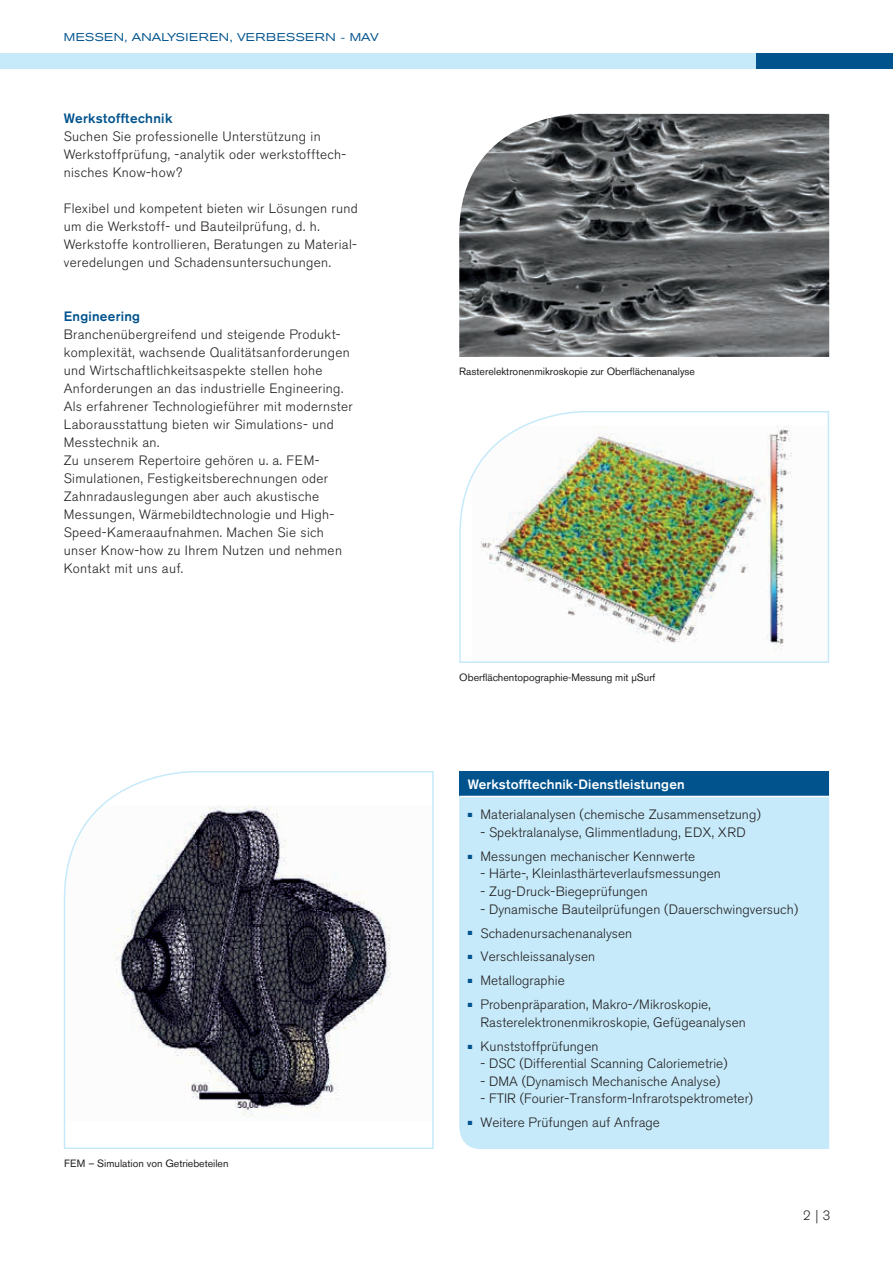
<style>
.page{position:relative;width:893px;height:1263px;background:#fff}
.page>*{position:absolute;margin:0;border:0;box-sizing:border-box;transform-origin:0 0}
.t1{font:300 13.5px/18px "Standard Grot BSK";letter-spacing:.025em;color:#231f20}
.t2{font:300 13.5px/17.5px "Standard Grot BSK";letter-spacing:.005em;color:#231f20}
.t3{font:500 13.5px "Standard Grot BSK";letter-spacing:.01em;color:#fff}
.t4{font:500 13.5px "Standard Grot BSK";letter-spacing:.025em;color:#00538d}
.t5{font:300 13.35px "Standard Grot BSK";color:#231f20;scale:.96 1}
.t6{font:11.25px "Standard Grot Ext BSK";letter-spacing:.035em;color:#00538d}
.t7{font:10.5px "Standard Grot BSK";color:#231f20}
</style>
<div class="page">
<img style="left:459px;top:114px;width:370px;height:243px">
<svg style="left:63px;top:771px;width:371px;height:378px"></svg>
<div style="left:756px;top:53px;width:137px;height:16px;background:#00538d"></div>
<div style="left:0;top:53px;width:756px;height:16px;background:#c6eafa"></div>
<div style="left:459px;top:797px;width:370px;height:352px;background:#c6eafa"></div>
<div style="left:459px;top:771px;width:370px;height:25px;background:#00538d"></div>
<img style="left:459px;top:411px;width:371px;height:252px">
<p class="t6" style="left:64px;top:31px;width:317px">MESSEN, ANALYSIEREN, VERBESSERN - MAV</p>
<p class="t4" style="left:64px;top:110px;width:110px">Werkstofftechnik</p>
<p class="t1" style="left:64px;top:127px;width:283px">Suchen Sie professionelle Unterstützung in<br>Werkstoffprüfung, -analytik oder werkstofftech&shy;nisches Know-how?</p>
<p class="t1" style="left:64px;top:199px;width:296px">Flexibel und kompetent bieten wir Lösungen rund um die Werkstoff- und Bauteilprüfung, d. h.<br>Werkstoffe kontrollieren, Beratungen zu Material&shy;veredelungen und Schadensuntersuchungen.</p>
<p class="t4" style="left:64px;top:308px;width:78px">Engineering</p>
<p class="t1" style="left:64px;top:325px;width:291px">Branchenübergreifend und steigende Produkt&shy;komplexität, wachsende Qualitätsanforderungen und Wirtschaftlichkeitsaspekte stellen hohe Anforderungen an das industrielle Engineering.<br>Als erfahrener Technologieführer mit modernster Laborausstattung bieten wir Simulations- und Messtechnik an.<br>Zu unserem Repertoire gehören u. a. FEM-Simulationen, Festigkeitsberechnungen oder Zahnradauslegungen aber auch akustische Messungen, Wärmebildtechnologie und High-Speed-Kameraaufnahmen. Machen Sie sich unser Know-how zu Ihrem Nutzen und nehmen Kontakt mit uns auf.</p>
<p class="t7" style="left:64px;top:1157px;width:166px">FEM – Simulation von Getriebeteilen</p>
<p class="t7" style="left:459px;top:365px;width:237px">Rasterelektronenmikroskopie zur Oberflächenanalyse</p>
<p class="t7" style="left:459px;top:671px;width:198px">Oberflächentopographie-Messung mit µSurf</p>
<p class="t3" style="left:468px;top:776px;width:218px">Werkstofftechnik-Dienstleistungen</p>
<p class="t2" style="left:468px;top:806px;width:295px"><sup>■</sup> Materialanalysen (chemische Zusammensetzung)</p>
<p class="t2" style="left:480px;top:824px;width:267px">- Spektralanalyse, Glimmentladung, EDX, XRD</p>
<p class="t2" style="left:468px;top:848px;width:229px"><sup>■</sup> Messungen mechanischer Kennwerte</p>
<p class="t2" style="left:480px;top:865px;width:242px">- Härte-, Kleinlasthärteverlaufsmessungen</p>
<p class="t2" style="left:480px;top:883px;width:169px">- Zug-Druck-Biegeprüfungen</p>
<p class="t2" style="left:480px;top:900px;width:319px">- Dynamische Bauteilprüfungen (Dauerschwingversuch)</p>
<p class="t2" style="left:468px;top:924px;width:166px"><sup>■</sup> Schadenursachenanalysen</p>
<p class="t2" style="left:468px;top:948px;width:129px"><sup>■</sup> Verschleissanalysen</p>
<p class="t2" style="left:468px;top:972px;width:98px"><sup>■</sup> Metallographie</p>
<p class="t2" style="left:480px;top:996px;width:267px;text-indent:-13px"><sup>■</sup> Probenpräparation, Makro-/Mikroskopie,<br>Rasterelektronenmikroskopie, Gefügeanalysen</p>
<p class="t2" style="left:468px;top:1037px;width:132px"><sup>■</sup> Kunststoffprüfungen</p>
<p class="t2" style="left:480px;top:1055px;width:249px">- DSC (Differential Scanning Caloriemetrie)</p>
<p class="t2" style="left:480px;top:1073px;width:241px">- DMA (Dynamisch Mechanische Analyse)</p>
<p class="t2" style="left:480px;top:1090px;width:274px">- FTIR (Fourier-Transform-Infrarotspektrometer)</p>
<p class="t2" style="left:468px;top:1114px;width:194px"><sup>■</sup> Weitere Prüfungen auf Anfrage</p>
<p class="t5" style="left:803px;top:1208px;width:30px">2 | 3</p>
</div>
